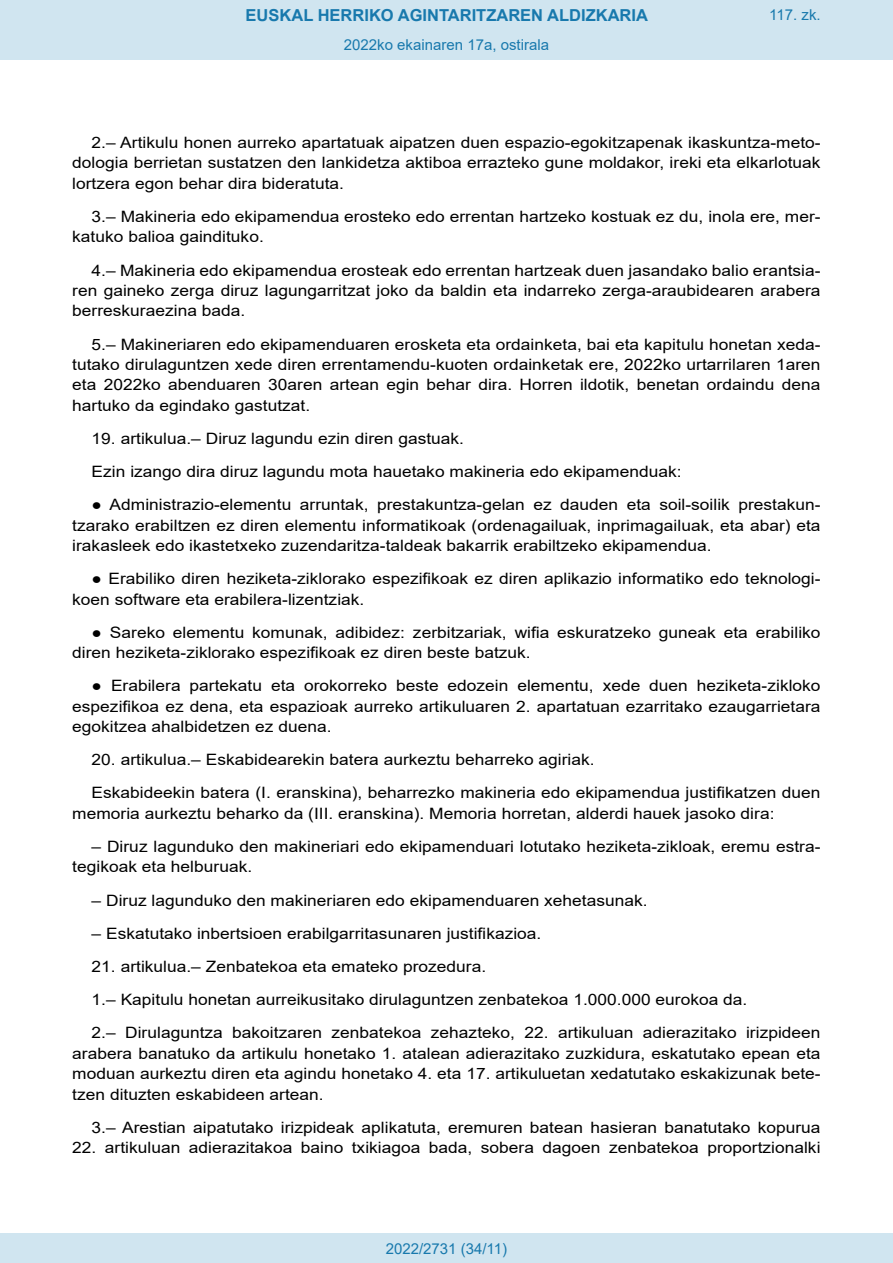
<style>
.page{position:relative;width:893px;height:1263px;background:#fff}
.page>*{position:absolute;margin:0;border:0;box-sizing:border-box;transform-origin:0 0}
.t1{font:700 16.5px "Arial";color:#1879ad}
.BOPVDetalle{font:15.6px/20.4px "Arial";color:#000;text-align:justify;scale:1.11 1}
.Paginacion_Centro{font:15px "Arial";color:#1879ad}
</style>
<div class="page">
<div style="left:0;top:0;width:893px;height:60px;background:#d0e5f0"></div>
<div style="left:0;top:1233px;width:893px;height:30px;background:#d0e5f0"></div>
<p class="t1" style="left:246px;top:3px;width:404px">EUSKAL HERRIKO AGINTARITZAREN ALDIZKARIA</p>
<p class="Paginacion_Centro" style="left:344px;top:35px;width:207px">2022ko ekainaren 17a, ostirala</p>
<p class="Paginacion_Centro" style="left:769px;top:5px;width:53px">117. zk.</p>
<p class="BOPVDetalle" style="left:72px;top:132px;width:676px;text-indent:19px">2.– Artikulu honen aurreko apartatuak aipatzen duen espazio-egokitzapenak ikaskuntza-meto&shy;dologia berrietan sustatzen den lankidetza aktiboa errazteko gune moldakor, ireki eta elkarlotuak lortzera egon behar dira bideratuta.</p>
<p class="BOPVDetalle" style="left:72px;top:206px;width:676px;text-indent:19px">3.– Makineria edo ekipamendua erosteko edo errentan hartzeko kostuak ez du, inola ere, mer&shy;katuko balioa gaindituko.</p>
<p class="BOPVDetalle" style="left:72px;top:260px;width:676px;text-indent:19px">4.– Makineria edo ekipamendua erosteak edo errentan hartzeak duen jasandako balio erantsia&shy;ren gaineko zerga diruz lagungarritzat joko da baldin eta indarreko zerga-araubidearen arabera berreskuraezina bada.</p>
<p class="BOPVDetalle" style="left:72px;top:334px;width:676px;text-indent:19px">5.– Makineriaren edo ekipamenduaren erosketa eta ordainketa, bai eta kapitulu honetan xeda&shy;tutako dirulaguntzen xede diren errentamendu-kuoten ordainketak ere, 2022ko urtarrilaren 1aren eta 2022ko abenduaren 30aren artean egin behar dira. Horren ildotik, benetan ordaindu dena hartuko da egindako gastutzat.</p>
<p class="BOPVDetalle" style="left:92px;top:428px;width:337px">19. artikulua.– Diruz lagundu ezin diren gastuak.</p>
<p class="BOPVDetalle" style="left:92px;top:461px;width:533px">Ezin izango dira diruz lagundu mota hauetako makineria edo ekipamenduak:</p>
<p class="BOPVDetalle" style="left:72px;top:494px;width:676px;text-indent:19px">● Administrazio-elementu arruntak, prestakuntza-gelan ez dauden eta soil-soilik prestakun&shy;tzarako erabiltzen ez diren elementu informatikoak (ordenagailuak, inprimagailuak, eta abar) eta irakasleek edo ikastetxeko zuzendaritza-taldeak bakarrik erabiltzeko ekipamendua.</p>
<p class="BOPVDetalle" style="left:72px;top:568px;width:676px;text-indent:19px">● Erabiliko diren heziketa-ziklorako espezifikoak ez diren aplikazio informatiko edo teknologi&shy;koen software eta erabilera-lizentziak.</p>
<p class="BOPVDetalle" style="left:72px;top:622px;width:676px;text-indent:19px">● Sareko elementu komunak, adibidez: zerbitzariak, wifia eskuratzeko guneak eta erabiliko diren heziketa-ziklorako espezifikoak ez diren beste batzuk.</p>
<p class="BOPVDetalle" style="left:72px;top:676px;width:676px;text-indent:19px">● Erabilera partekatu eta orokorreko beste edozein elementu, xede duen heziketa-zikloko espezifikoa ez dena, eta espazioak aurreko artikuluaren 2. apartatuan ezarritako ezaugarrietara egokitzea ahalbidetzen ez duena.</p>
<p class="BOPVDetalle" style="left:92px;top:749px;width:455px">20. artikulua.– Eskabidearekin batera aurkeztu beharreko agiriak.</p>
<p class="BOPVDetalle" style="left:72px;top:783px;width:676px;text-indent:19px">Eskabideekin batera (I. eranskina), beharrezko makineria edo ekipamendua justifikatzen duen memoria aurkeztu beharko da (III. eranskina). Memoria horretan, alderdi hauek jasoko dira:</p>
<p class="BOPVDetalle" style="left:72px;top:836px;width:676px;text-indent:19px">– Diruz lagunduko den makineriari edo ekipamenduari lotutako heziketa-zikloak, eremu estra&shy;tegikoak eta helburuak.</p>
<p class="BOPVDetalle" style="left:92px;top:890px;width:502px">– Diruz lagunduko den makineriaren edo ekipamenduaren xehetasunak.</p>
<p class="BOPVDetalle" style="left:92px;top:923px;width:407px">– Eskatutako inbertsioen erabilgarritasunaren justifikazioa.</p>
<p class="BOPVDetalle" style="left:92px;top:956px;width:357px">21. artikulua.– Zenbatekoa eta emateko prozedura.</p>
<p class="BOPVDetalle" style="left:92px;top:989px;width:592px">1.– Kapitulu honetan aurreikusitako dirulaguntzen zenbatekoa 1.000.000 eurokoa da.</p>
<p class="BOPVDetalle" style="left:72px;top:1022px;width:676px;text-indent:19px">2.– Dirulaguntza bakoitzaren zenbatekoa zehazteko, 22. artikuluan adierazitako irizpideen arabera banatuko da artikulu honetako 1. atalean adierazitako zuzkidura, eskatutako epean eta moduan aurkeztu diren eta agindu honetako 4. eta 17. artikuluetan xedatutako eskakizunak bete&shy;tzen dituzten eskabideen artean.</p>
<p class="BOPVDetalle" style="left:92px;top:1117px;width:658px">3.– Arestian aipatutako irizpideak aplikatuta, eremuren batean hasieran banatutako kopurua</p>
<p class="BOPVDetalle" style="left:72px;top:1137px;width:676px">22. artikuluan adierazitakoa baino txikiagoa bada, sobera dagoen zenbatekoa proportzionalki</p>
<p class="Paginacion_Centro" style="left:386px;top:1238px;width:123px">2022/2731 (34/11)</p>
</div>
